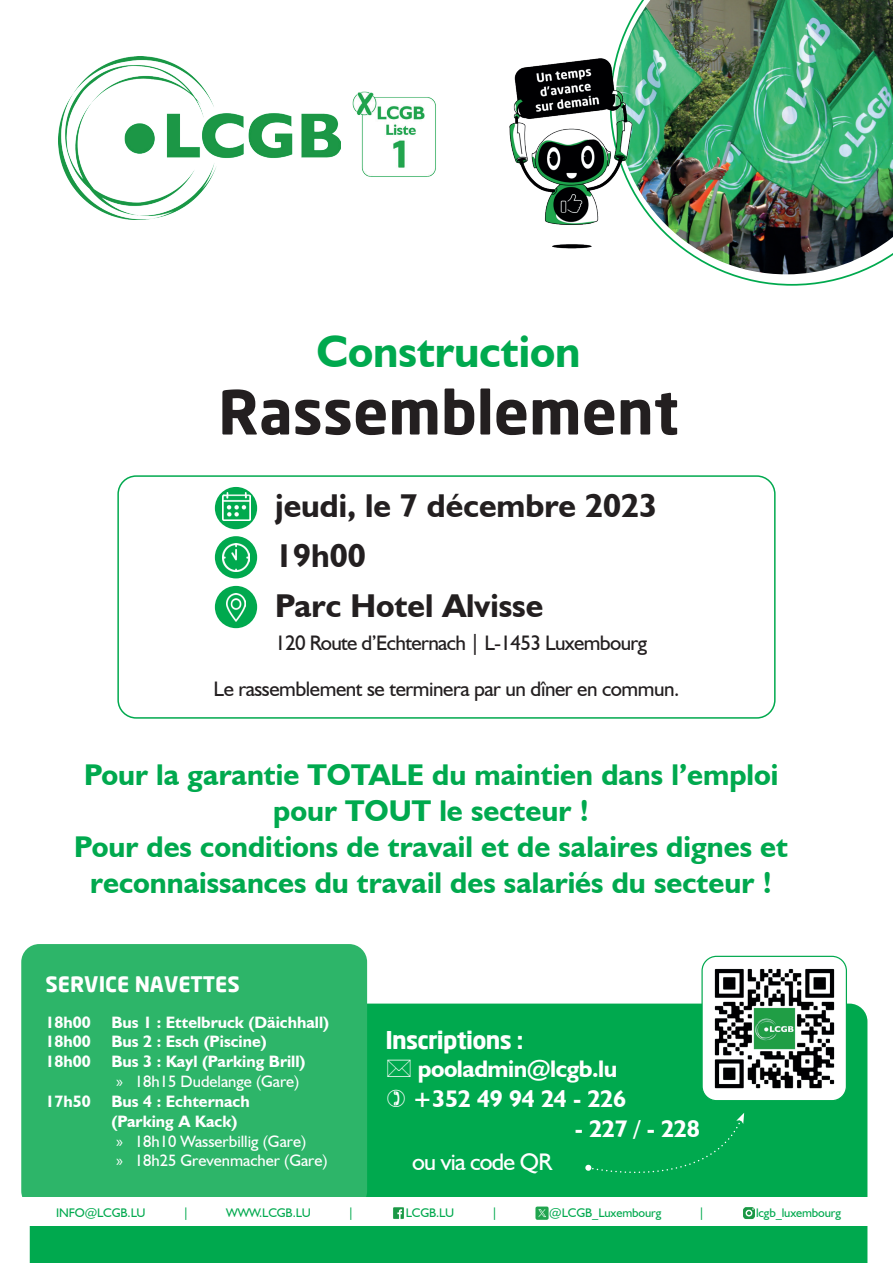
<style>
.page{position:relative;width:893px;height:1263px;background:#fff}
.page>*{position:absolute;margin:0;border:0;box-sizing:border-box;transform-origin:0 0}
.t1{font:700 60px "Neo Sans";color:#231f20}
.t2{font:700 45px "Humanist 521 BT";color:#00a94e}
.t3{font:700 33px "Humanist 521 BT";color:#231f20}
.t4{font:700 30px/36px "Humanist 521 BT";color:#00a94e;text-align:center}
.t5{font:700 24px/28.8px "Humanist 521 BT";letter-spacing:-.02em;color:#fff}
.t6{font:24px "Humanist 521 BT";letter-spacing:-.03em;color:#fff}
.t7{font:21px "Humanist 521 BT";letter-spacing:-.02em;color:#231f20}
.t8{font:700 21px "Neo Sans";color:#fff}
.t9{font:700 16.5px "Humanist 521 BT";color:#fff}
.t10{font:16.5px "Humanist 521 BT";color:#fff}
.t11{font:12.45px "Humanist 521 BT";letter-spacing:-.01em;color:#00a94e}
.s1{font-family:"Myriad Pro"}
.s2{font-family:"Neo Sans"}
</style>
<div class="page">
<div style="left:30px;top:1003px;width:837px;height:260px;background:#00a94e"></div>
<div style="left:21px;top:944px;width:346px;height:265px;background:#2db569;border-radius:18px"></div>
<img style="left:702px;top:956px;width:144px;height:145px">
<div style="left:701px;top:956px;width:146px;height:145px;border:1px solid #00a94e;border-radius:14px"></div>
<svg style="left:728px;top:274px;width:128px;height:12px"></svg>
<img style="left:616px;top:0;width:277px;height:274px">
<img style="left:58px;top:57px;width:282px;height:162px">
<div style="left:0;top:1197px;width:893px;height:29px;background:#fff"></div>
<img style="left:393px;top:1207px;width:11px;height:12px">
<img style="left:535px;top:1206px;width:14px;height:14px">
<img style="left:743px;top:1207px;width:12px;height:12px">
<div style="left:117px;top:475px;width:659px;height:244px;border:2px solid #00a94e;border-radius:18px"></div>
<div style="left:215px;top:586px;width:42px;height:42px;background:#00a94e;border-radius:50%"></div>
<img style="left:226px;top:593px;width:20px;height:28px">
<div style="left:215px;top:536px;width:42px;height:42px;background:#00a94e;border-radius:50%"></div>
<img style="left:223px;top:543px;width:26px;height:28px">
<svg style="left:215px;top:487px;width:42px;height:42px"></svg>
<img style="left:223px;top:493px;width:27px;height:27px">
<img style="left:509px;top:54px;width:132px;height:196px">
<svg style="left:585px;top:1164px;width:7px;height:7px"></svg>
<div style="left:588px;top:1113px;width:156px;height:72px;background:#00a94e"></div>
<img style="left:353px;top:91px;width:83px;height:86px">
<svg style="left:387px;top:1060px;width:23px;height:17px"></svg>
<svg style="left:387px;top:1090px;width:18px;height:17px"></svg>
<p class="t2" style="left:317px;top:324px;width:265px">Construction</p>
<p class="t1" style="left:218px;top:374px;width:462px">Rassemblement</p>
<p class="t3" style="left:275px;top:486px;width:383px">jeudi, le 7 décembre 2023</p>
<p class="t3" style="left:275px;top:535px;width:92px">19h00</p>
<p class="t3" style="left:275px;top:585px;width:270px">Parc Hotel Alvisse</p>
<p class="t7" style="left:275px;top:630px;width:373px">120 Route d’Echternach | L-1453 Luxembourg</p>
<p class="t7" style="left:213px;top:676px;width:468px">Le rassemblement se terminera par un dîner en commun.</p>
<p class="t4" style="left:84px;top:755px;width:696px">Pour la garantie TOTALE du maintien dans l’emploi pour TOUT le secteur !</p>
<p class="t4" style="left:74px;top:827px;width:715px">Pour des conditions de travail et de salaires dignes et reconnaissances du travail des salariés du secteur !</p>
<p class="t8" style="left:45px;top:970px;width:196px">SERVICE NAVETTES</p>
<p class="t9" style="left:45px;top:1012px;width:47px">18h00</p>
<p class="t9" style="left:111px;top:1012px;width:219px">Bus 1 : Ettelbruck (Däichhall)</p>
<p class="t9" style="left:45px;top:1031px;width:47px">18h00</p>
<p class="t9" style="left:111px;top:1031px;width:157px">Bus 2 : Esch (Piscine)</p>
<p class="t9" style="left:45px;top:1051px;width:47px">18h00</p>
<p class="t9" style="left:111px;top:1051px;width:196px">Bus 3 : Kayl (Parking Brill)</p>
<p class="t10" style="left:116px;top:1071px;width:185px"><span class="s1">»</span> 18h15 Dudelange (Gare)</p>
<p class="t9" style="left:45px;top:1091px;width:47px">17h50</p>
<p class="t9" style="left:111px;top:1091px;width:140px">Bus 4 : Echternach</p>
<p class="t9" style="left:111px;top:1111px;width:127px">(Parking A Kack)</p>
<p class="t10" style="left:116px;top:1131px;width:191px"><span class="s1">»</span> 18h10 Wasserbillig (Gare)</p>
<p class="t10" style="left:116px;top:1150px;width:213px"><span class="s1">»</span> 18h25 Grevenmacher (Gare)</p>
<p class="t5" style="left:418px;top:1025px;width:201px;text-indent:-32px"><span class="s2">Inscriptions : </span>pooladmin@lcgb.lu</p>
<p class="t5" style="left:413px;top:1084px;width:215px">+352 49 94 24 - 226</p>
<p class="t5" style="left:575px;top:1114px;width:127px">- 227 / - 228</p>
<p class="t6" style="left:412px;top:1147px;width:142px">ou via code QR</p>
<p class="t11" style="left:56px;top:1205px;width:91px">INFO@LCGB.LU</p>
<p class="t11" style="left:183px;top:1205px;width:8px">|</p>
<p class="t11" style="left:226px;top:1205px;width:86px">WWW.LCGB.LU</p>
<p class="t11" style="left:348px;top:1205px;width:8px">|</p>
<p class="t11" style="left:406px;top:1205px;width:50px">LCGB.LU</p>
<p class="t11" style="left:491px;top:1205px;width:8px">|</p>
<p class="t11" style="left:549px;top:1205px;width:114px">@LCGB_Luxembourg</p>
<p class="t11" style="left:698px;top:1205px;width:8px">|</p>
<p class="t11" style="left:756px;top:1205px;width:87px">lcgb_luxembourg</p>
</div>
